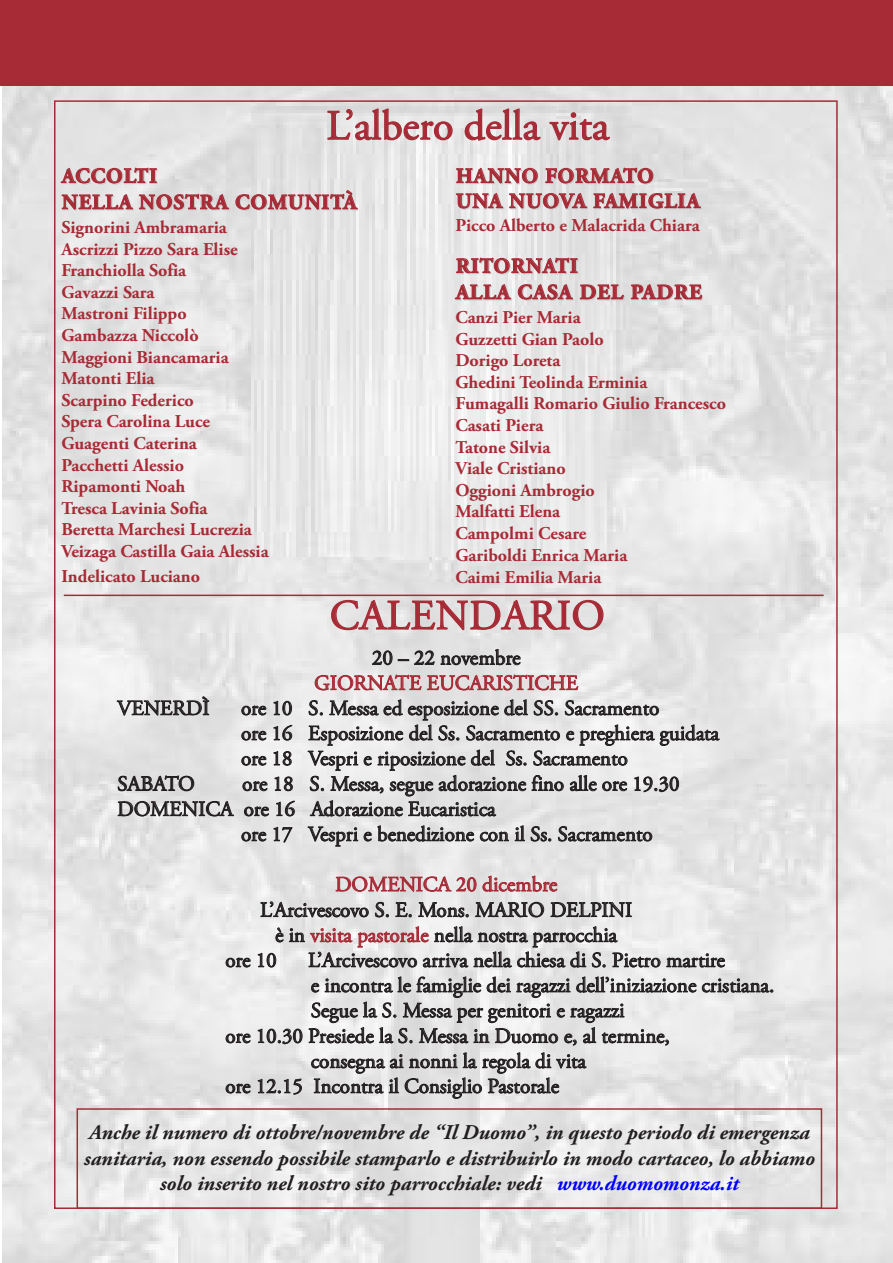
<style>
.page{position:relative;width:893px;height:1263px;background:#fff}
.page>*{position:absolute;margin:0;border:0;box-sizing:border-box;transform-origin:0 0}
.t1{font:42px "Adobe Garamond Pro";letter-spacing:.005em;color:#a72b36}
.t2{font:21px/25.2px "Adobe Garamond Pro";letter-spacing:-.005em;color:#231f20}
.t3{font:italic 700 21px/25.2px "Adobe Garamond Pro";color:#231f20;text-align:center}
.t4{font:700 21px/26.2px "Adobe Garamond Pro";letter-spacing:.05em;color:#a72b36}
.t5{font:21px "Adobe Garamond Pro";color:#a72b36}
.t6{font:700 18px/21.6px "Adobe Garamond Pro";color:#a72b36}
.s1{color:#a72b36}
.s2{color:#00f}
</style>
<div class="page">
<img style="left:2px;top:85px;width:891px;height:1177px">
<div style="left:0;top:0;width:893px;height:85px;background:#a72b36"></div>
<hr style="left:64px;top:595px;width:760px;height:1px;background:#a72b36">
<div style="left:77px;top:1108px;width:745px;height:101px;border:2px solid #a72b36"></div>
<h1 class="t1" style="left:327px;top:109px;width:284px">L’albero della vita</h1>
<p class="t4" style="left:62px;top:165px;width:296px">ACCOLTI<br>NELLA NOSTRA COMUNITÀ</p>
<p class="t6" style="left:61px;top:218px;width:209px">Signorini Ambramaria<br>Ascrizzi Pizzo Sara Elise<br>Franchiolla Sofia<br>Gavazzi Sara<br>Mastroni Filippo<br>Gambazza Niccolò<br>Maggioni Biancamaria<br>Matonti Elia<br>Scarpino Federico<br>Spera Carolina Luce<br>Guagenti Caterina<br>Pacchetti Alessio<br>Ripamonti Noah<br>Tresca Lavinia Sofia<br>Beretta Marchesi Lucrezia<br>Veizaga Castilla Gaia Alessia</p>
<p class="t6" style="left:61px;top:567px;width:140px">Indelicato Luciano</p>
<p class="t4" style="left:456px;top:165px;width:245px;line-height:25.2px">HANNO FORMATO<br>UNA NUOVA FAMIGLIA</p>
<p class="t6" style="left:455px;top:216px;width:246px">Picco Alberto e Malacrida Chiara</p>
<p class="t4" style="left:456px;top:255px;width:247px">RITORNATI<br>ALLA CASA DEL PADRE</p>
<p class="t6" style="left:455px;top:308px;width:272px">Canzi Pier Maria<br>Guzzetti Gian Paolo<br>Dorigo Loreta<br>Ghedini Teolinda Erminia<br>Fumagalli Romario Giulio Francesco<br>Casati Piera<br>Tatone Silvia<br>Viale Cristiano<br>Oggioni Ambrogio<br>Malfatti Elena<br>Campolmi Cesare<br>Gariboldi Enrica Maria<br>Caimi Emilia Maria</p>
<h1 class="t1" style="left:330px;top:599px;width:276px">CALENDARIO</h1>
<p class="t2" style="left:372px;top:647px;width:150px">20 – 22 novembre</p>
<p class="t5" style="left:314px;top:675px;width:265px">GIORNATE EUCARISTICHE</p>
<p class="t2" style="left:117px;top:697px;width:94px">VENERDÌ</p>
<p class="t2" style="left:241px;top:697px;width:479px">ore 10 S. Messa ed esposizione del SS. Sacramento<br>ore 16 Esposizione del Ss. Sacramento e preghiera guidata ore 18 Vespri e riposizione del Ss. Sacramento</p>
<p class="t2" style="left:117px;top:773px;width:79px">SABATO</p>
<p class="t2" style="left:242px;top:773px;width:439px">ore 18 S. Messa, segue adorazione fino alle ore 19.30</p>
<p class="t2" style="left:117px;top:798px;width:380px">DOMENICA ore 16 Adorazione Eucaristica</p>
<p class="t2" style="left:241px;top:823px;width:413px">ore 17 Vespri e benedizione con il Ss. Sacramento</p>
<p class="t5" style="left:335px;top:876px;width:224px">DOMENICA 20 dicembre</p>
<p class="t2" style="left:260px;top:899px;width:373px">L’Arcivescovo S. E. Mons. MARIO DELPINI</p>
<p class="t2" style="left:275px;top:924px;width:343px">è in <span class="s1">visita pastorale</span> nella nostra parrocchia</p>
<p class="t2" style="left:225px;top:949px;width:53px">ore 10</p>
<p class="t2" style="left:308px;top:949px;width:418px">L’Arcivescovo arriva nella chiesa di S. Pietro martire</p>
<p class="t2" style="left:311px;top:974px;width:465px">e incontra le famiglie dei ragazzi dell’iniziazione cristiana.</p>
<p class="t2" style="left:311px;top:1000px;width:315px">Segue la S. Messa per genitori e ragazzi</p>
<p class="t2" style="left:225px;top:1025px;width:446px">ore 10.30 Presiede la S. Messa in Duomo e, al termine,</p>
<p class="t2" style="left:311px;top:1050px;width:277px">consegna ai nonni la regola di vita</p>
<p class="t2" style="left:225px;top:1075px;width:335px">ore 12.15 Incontra il Consiglio Pastorale</p>
<p class="t3" style="left:84px;top:1122px;width:732px">Anche il numero di ottobre/novembre de “Il Duomo”, in questo periodo di emergenza sanitaria, non essendo possibile stamparlo e distribuirlo in modo cartaceo, lo abbiamo solo inserito nel nostro sito parrocchiale: vedi <span class="s2">www.duomomonza.it</span></p>
</div>
